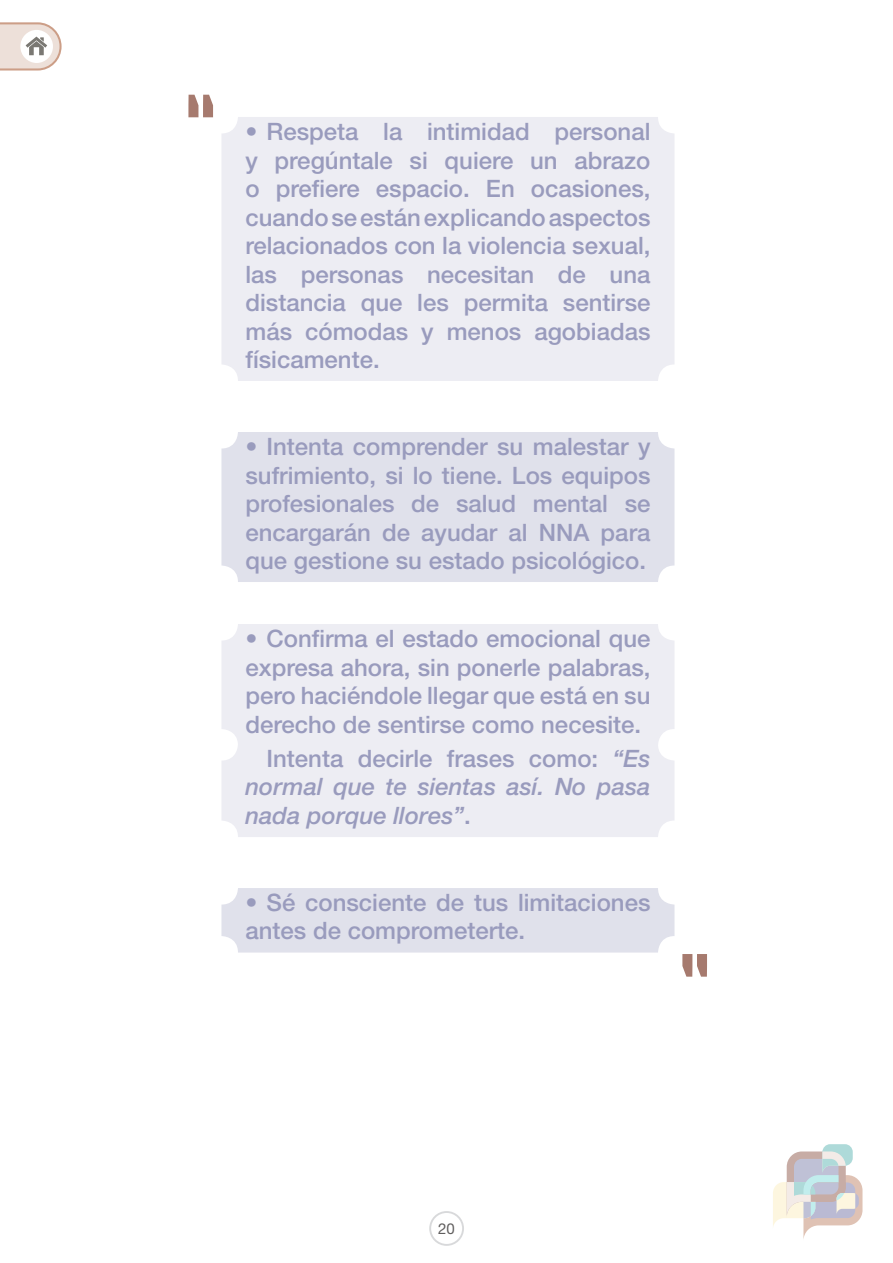
<style>
.page{position:relative;width:893px;height:1263px;background:#fff}
.page>*{position:absolute;margin:0;border:0;box-sizing:border-box;transform-origin:0 0}
.t1{font:500 24px/28.5px "Helvetica Neue LT Std";color:#999bbd;text-align:justify}
.t2{font:italic 500 24px/28.5px "Helvetica Neue LT Std";color:#999bbd;text-align:justify}
.t3{font:15px "Helvetica Neue LT Std";color:#605e5e}
.s1{font-style:normal}
</style>
<div class="page">
<div style="left:221px;top:624px;width:453px;height:121px;background:#ededf3;border-radius:16px"></div>
<div style="left:221px;top:744px;width:453px;height:93px;background:#ededf3;border-radius:16px"></div>
<svg style="left:429px;top:1211px;width:35px;height:35px"></svg>
<svg style="left:773px;top:1144px;width:89px;height:95px"></svg>
<svg style="left:0;top:22px;width:62px;height:49px"></svg>
<svg style="left:188px;top:95px;width:25px;height:22px"></svg>
<div style="left:221px;top:117px;width:453px;height:264px;background:#ededf3;border-radius:16px"></div>
<div style="left:221px;top:432px;width:453px;height:150px;background:#e0e1eb;border-radius:16px"></div>
<div style="left:221px;top:888px;width:453px;height:64px;background:#e0e1eb;border-radius:16px"></div>
<svg style="left:682px;top:954px;width:25px;height:23px"></svg>
<p class="t1" style="left:245px;top:117px;width:407px">• Respeta la intimidad personal y pregúntale si quiere un abrazo o prefiere espacio. En ocasiones, cuando se están explicando aspectos relacionados con la violencia sexual, las personas necesitan de una distancia que les permita sentirse más cómodas y menos agobiadas físicamente.</p>
<p class="t1" style="left:245px;top:432px;width:407px">• Intenta comprender su malestar y sufrimiento, si lo tiene. Los equipos profesionales de salud mental se encargarán de ayudar al NNA para que gestione su estado psicológico.</p>
<p class="t1" style="left:245px;top:624px;width:407px">• Confirma el estado emocional que expresa ahora, sin ponerle palabras, pero haciéndole llegar que está en su derecho de sentirse como necesite.</p>
<p class="t2" style="left:245px;top:744px;width:406px"><span class="s1">• Intenta decirle frases como:</span> “Es normal que te sientas así. No pasa nada porque llores”<span class="s1">.</span></p>
<p class="t1" style="left:245px;top:888px;width:407px">• Sé consciente de tus limitaciones antes de comprometerte.</p>
<p class="t3" style="left:438px;top:1219px;width:18px">20</p>
</div>
